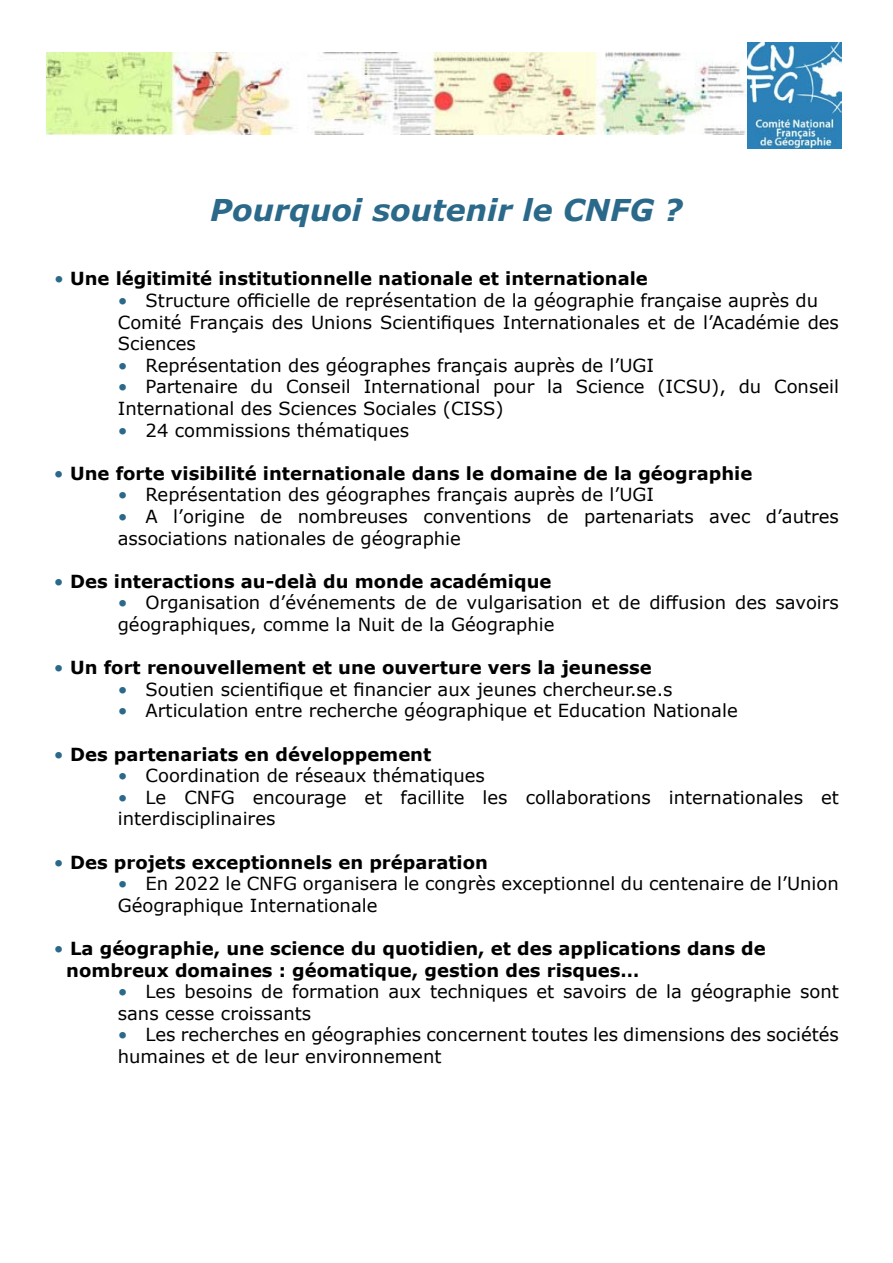
<style>
.page{position:relative;width:893px;height:1263px;background:#fff}
.page>*{position:absolute;margin:0;border:0;box-sizing:border-box;transform-origin:0 0}
.t1{font:italic 700 30px "Verdana";color:#2a698a}
.t2{font:18px/21.6px "Verdana";color:#000}
.t3{font:700 18px/21.6px "Verdana";color:#000}
.s1{font-weight:400;color:#2a698a}
.s2{color:#2a698a}
</style>
<div class="page">
<img style="left:46px;top:53px;width:700px;height:82px">
<img style="left:747px;top:43px;width:95px;height:105px">
<h1 class="t1" style="left:210px;top:188px;width:474px">Pourquoi soutenir le CNFG ?</h1>
<p class="t3" style="left:54px;top:268px;width:595px"><span class="s1">•</span> Une légitimité institutionnelle nationale et internationale</p>
<p class="t2" style="left:118px;top:289px;width:723px"><span class="s2">•</span> Structure officielle de représentation de la géographie française auprès du<br>Comité Français des Unions Scientifiques Internationales et de l’Académie des<br>Sciences</p>
<p class="t2" style="left:118px;top:354px;width:538px"><span class="s2">•</span> Représentation des géographes français auprès de l’UGI</p>
<p class="t2" style="left:118px;top:376px;width:723px"><span class="s2">•</span> Partenaire du Conseil International pour la Science (ICSU), du Conseil<br>International des Sciences Sociales (CISS)</p>
<p class="t2" style="left:118px;top:419px;width:293px"><span class="s2">•</span> 24 commissions thématiques</p>
<p class="t3" style="left:54px;top:462px;width:700px"><span class="s1">•</span> Une forte visibilité internationale dans le domaine de la géographie</p>
<p class="t2" style="left:118px;top:484px;width:538px"><span class="s2">•</span> Représentation des géographes français auprès de l’UGI</p>
<p class="t2" style="left:118px;top:505px;width:723px"><span class="s2">•</span> A l’origine de nombreuses conventions de partenariats avec d’autres associations nationales de géographie</p>
<p class="t3" style="left:54px;top:570px;width:499px"><span class="s1">•</span> Des interactions au-delà du monde académique</p>
<p class="t2" style="left:118px;top:592px;width:723px"><span class="s2">•</span> Organisation d’événements de de vulgarisation et de diffusion des savoirs géographiques, comme la Nuit de la Géographie</p>
<p class="t3" style="left:54px;top:656px;width:599px"><span class="s1">•</span> Un fort renouvellement et une ouverture vers la jeunesse</p>
<p class="t2" style="left:118px;top:678px;width:556px"><span class="s2">•</span> Soutien scientifique et financier aux jeunes chercheur.se.s</p>
<p class="t2" style="left:118px;top:700px;width:621px"><span class="s2">•</span> Articulation entre recherche géographique et Education Nationale</p>
<p class="t3" style="left:54px;top:743px;width:379px"><span class="s1">•</span> Des partenariats en développement</p>
<p class="t2" style="left:118px;top:765px;width:369px"><span class="s2">•</span> Coordination de réseaux thématiques</p>
<p class="t2" style="left:118px;top:786px;width:723px"><span class="s2">•</span> Le CNFG encourage et facillite les collaborations internationales et interdisciplinaires</p>
<p class="t3" style="left:54px;top:851px;width:435px"><span class="s1">•</span> Des projets exceptionnels en préparation</p>
<p class="t2" style="left:118px;top:873px;width:723px"><span class="s2">•</span> En 2022 le CNFG organisera le congrès exceptionnel du centenaire de l’Union<br>Géographique Internationale</p>
<p class="t3" style="left:66px;top:937px;width:701px;text-indent:-12px"><span class="s1">•</span> La géographie, une science du quotidien, et des applications dans de nombreux domaines : géomatique, gestion des risques…</p>
<p class="t2" style="left:118px;top:981px;width:723px"><span class="s2">•</span> Les besoins de formation aux techniques et savoirs de la géographie sont sans cesse croissants</p>
<p class="t2" style="left:118px;top:1024px;width:723px"><span class="s2">•</span> Les recherches en géographies concernent toutes les dimensions des sociétés humaines et de leur environnement</p>
</div>
